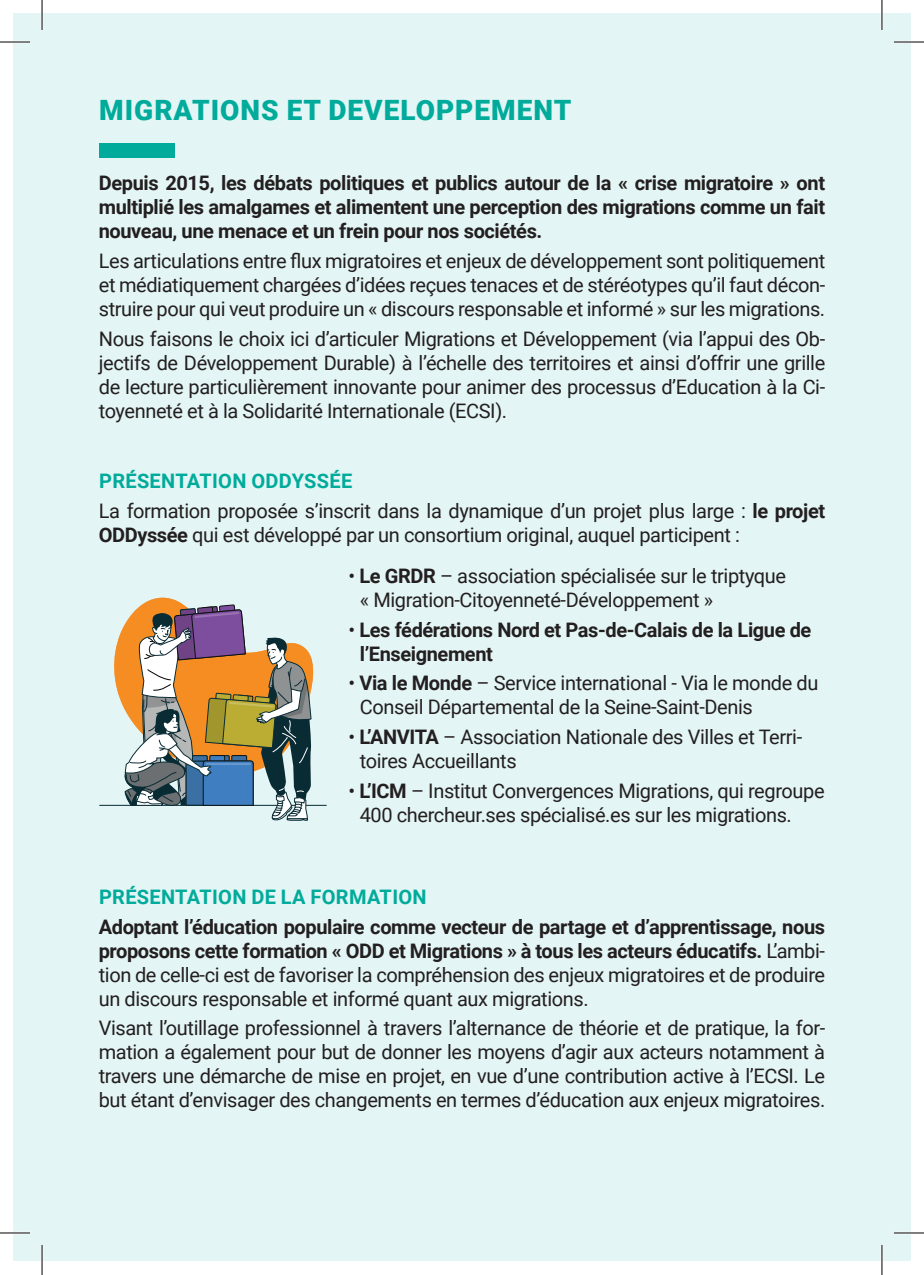
<style>
.page{position:relative;width:924px;height:1275px;background:#fff}
.page>*{position:absolute;margin:0;border:0;box-sizing:border-box;transform-origin:0 0}
.t1{font:900 28px "Roboto";letter-spacing:.035em;color:#00ab9b}
.t2{font:20px/24px "Roboto";letter-spacing:-.02em;color:#231f20}
.t3{font:700 20px/24px "Roboto";letter-spacing:-.02em;color:#231f20;text-align:justify}
.t4{font:700 20px "Roboto";letter-spacing:.015em;color:#00ab9b}
.s1{font-weight:700;color:#00ab9b}
.s2{font-weight:700}
.s3{font-weight:400}
</style>
<div class="page">
<div style="left:14px;top:14px;width:895px;height:1247px;background:#e3f5f4"></div>
<div style="left:99px;top:144px;width:75px;height:14px;background:#00ab9b"></div>
<hr style="left:100px;top:805px;width:226px;height:1px;background:#092b33">
<svg style="left:111px;top:597px;width:205px;height:224px"></svg>
<hr style="left:0;top:41px;width:30px;height:2px;background:#fff">
<hr style="left:893px;top:41px;width:30px;height:2px;background:#fff">
<hr style="left:0;top:1231px;width:30px;height:3px;background:#fff">
<hr style="left:893px;top:1231px;width:30px;height:3px;background:#fff">
<hr style="left:41px;top:0;width:2px;height:30px;background:#fff">
<hr style="left:41px;top:1245px;width:2px;height:30px;background:#fff">
<hr style="left:880px;top:0;width:2px;height:30px;background:#fff">
<hr style="left:880px;top:1245px;width:2px;height:30px;background:#fff">
<hr style="left:0;top:42px;width:30px;height:1px;background:#000">
<hr style="left:893px;top:42px;width:30px;height:1px;background:#000">
<hr style="left:0;top:1232px;width:30px;height:1px;background:#000">
<hr style="left:893px;top:1232px;width:30px;height:1px;background:#000">
<hr style="left:42px;top:0;width:1px;height:30px;background:#000">
<hr style="left:42px;top:1245px;width:1px;height:30px;background:#000">
<hr style="left:881px;top:0;width:1px;height:30px;background:#000">
<hr style="left:881px;top:1245px;width:1px;height:30px;background:#000">
<h1 class="t1" style="left:99px;top:90px;width:473px">MIGRATIONS ET DEVELOPPEMENT</h1>
<p class="t3" style="left:99px;top:170px;width:727px">Depuis 2015, les débats politiques et publics autour de la « crise migratoire » ont multiplié les amalgames et alimentent une perception des migrations comme un fait nouveau, une menace et un frein pour nos sociétés.</p>
<p class="t2" style="left:99px;top:248px;width:727px;text-align:justify">Les articulations entre flux migratoires et enjeux de développement sont politiquement et médiatiquement chargées d’idées reçues tenaces et de stéréotypes qu’il faut décon&shy;struire pour qui veut produire un « discours responsable et informé » sur les migrations.</p>
<p class="t2" style="left:99px;top:326px;width:727px;text-align:justify">Nous faisons le choix ici d’articuler Migrations et Développement (via l’appui des Ob&shy;jectifs de Développement Durable) à l’échelle des territoires et ainsi d’offrir une grille de lecture particulièrement innovante pour animer des processus d’Education à la Ci&shy;toyenneté et à la Solidarité Internationale (ECSI).</p>
<p class="t2" style="left:99px;top:466px;width:727px;line-height:29.6px"><span class="s1">PRÉSENTATION ODDYSSÉE<br></span>La formation proposée s’inscrit dans la dynamique d’un projet plus large : <span class="s2">le projet</span></p>
<p class="t2" style="left:99px;top:522px;width:642px"><span class="s2">ODDyssée</span> qui est développé par un consortium original, auquel participent :</p>
<p class="t2" style="left:359px;top:563px;width:427px;text-indent:-11px">• <span class="s2">Le GRDR</span> – association spécialisée sur le triptyque « Migration-Citoyenneté-Développement »</p>
<p class="t3" style="left:359px;top:617px;width:453px;text-indent:-11px"><span class="s3">•</span> Les fédérations Nord et Pas-de-Calais de la Ligue de l’Enseignement</p>
<p class="t2" style="left:359px;top:670px;width:460px;text-indent:-11px">• <span class="s2">Via le Monde</span> – Service international - Via le monde du<br>Conseil Départemental de la Seine-Saint-Denis</p>
<p class="t2" style="left:359px;top:724px;width:443px;text-indent:-11px">• <span class="s2">L’ANVITA</span> – Association Nationale des Villes et Terri&shy;toires Accueillants</p>
<p class="t2" style="left:359px;top:778px;width:466px;text-indent:-11px">• <span class="s2">L’ICM</span> – Institut Convergences Migrations, qui regroupe<br>400 chercheur.ses spécialisé.es sur les migrations.</p>
<p class="t4" style="left:99px;top:882px;width:329px">PRÉSENTATION DE LA FORMATION</p>
<p class="t3" style="left:99px;top:913px;width:727px">Adoptant l’éducation populaire comme vecteur de partage et d’apprentissage, nous proposons cette formation « ODD et Migrations » à tous les acteurs éducatifs. <span class="s3">L’ambi&shy;tion de celle-ci est de favoriser la compréhension des enjeux migratoires et de produire un discours responsable et informé quant aux migrations.</span></p>
<p class="t2" style="left:99px;top:1015px;width:727px;text-align:justify">Visant l’outillage professionnel à travers l’alternance de théorie et de pratique, la for&shy;mation a également pour but de donner les moyens d’agir aux acteurs notamment à travers une démarche de mise en projet, en vue d’une contribution active à l’ECSI. Le but étant d’envisager des changements en termes d’éducation aux enjeux migratoires.</p>
</div>
